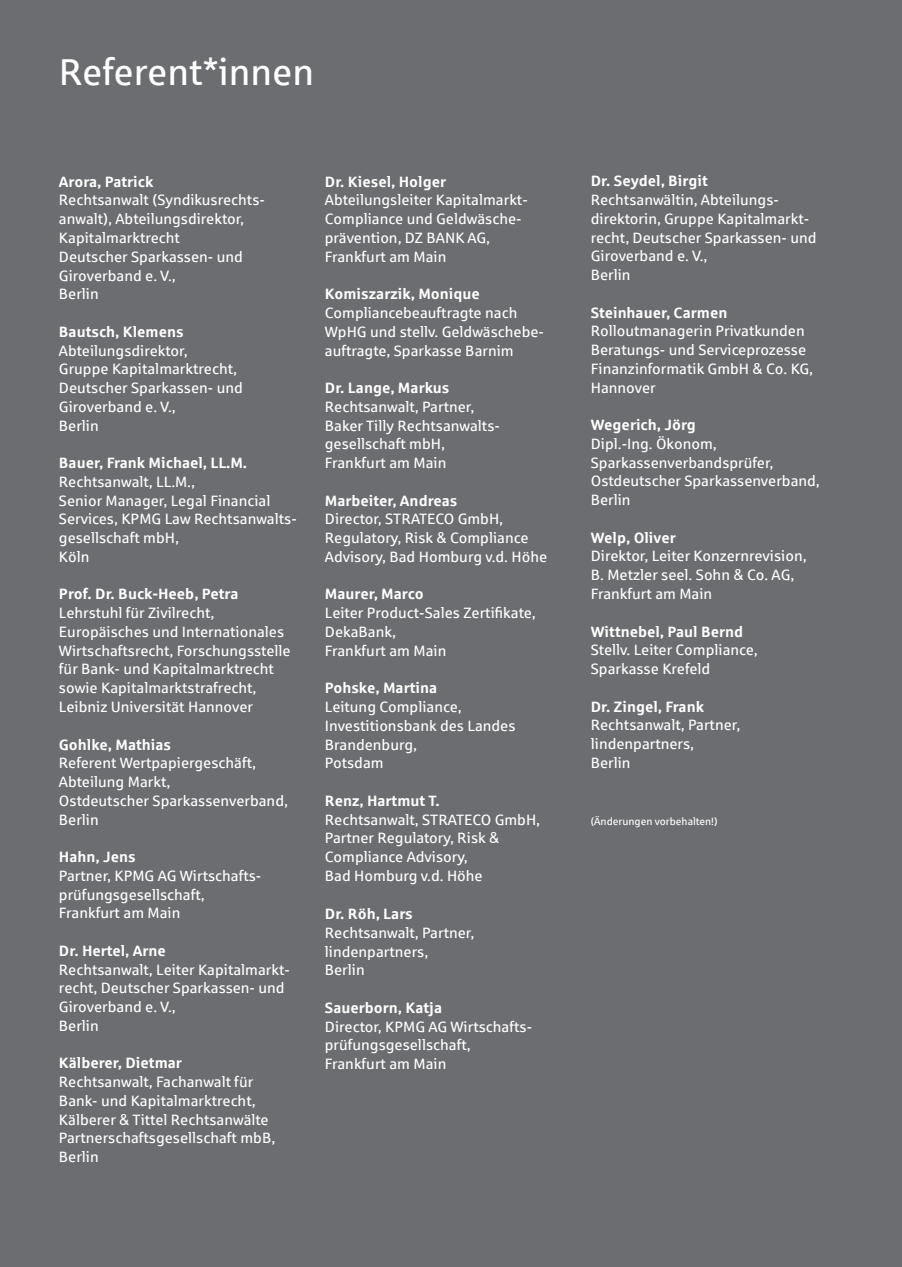
<style>
.page{position:relative;width:902px;height:1267px;background:#fff}
.page>*{position:absolute;margin:0;border:0;box-sizing:border-box;transform-origin:0 0}
.t1{font:37.5px "Sparkasse Rg";color:#fff}
.t2{font:15px/18.8px "Sparkasse Rg";color:#fff}
.t3{font:700 15px "Sparkasse Rg";color:#fff}
.t4{font:10.5px "Sparkasse Rg";color:#fff}
</style>
<div class="page">
<div style="left:0;top:0;width:901px;height:1266px;background:#6c6d70"></div>
<h1 class="t1" style="left:59px;top:49px;width:257px">Referent*innen</h1>
<p class="t3" style="left:59px;top:172px;width:96px">Arora, Patrick</p>
<p class="t2" style="left:59px;top:190px;width:207px">Rechtsanwalt (Syndikusrechts&shy;anwalt), Abteilungsdirektor,<br>Kapitalmarktrecht<br>Deutscher Sparkassen- und<br>Giroverband e. V.,<br>Berlin</p>
<p class="t3" style="left:59px;top:322px;width:126px">Bautsch, Klemens</p>
<p class="t2" style="left:59px;top:340px;width:185px">Abteilungsdirektor,<br>Gruppe Kapitalmarktrecht,<br>Deutscher Sparkassen- und<br>Giroverband e. V.,<br>Berlin</p>
<p class="t3" style="left:59px;top:453px;width:190px">Bauer, Frank Michael, LL.M.</p>
<p class="t2" style="left:59px;top:472px;width:239px">Rechtsanwalt, LL.M.,<br>Senior Manager, Legal Financial<br>Services, KPMG Law Rechtsanwalts&shy;gesellschaft mbH,<br>Köln</p>
<p class="t3" style="left:59px;top:584px;width:181px">Prof. Dr. Buck-Heeb, Petra</p>
<p class="t2" style="left:59px;top:603px;width:233px">Lehrstuhl für Zivilrecht, Europäisches und Internationales Wirtschaftsrecht, Forschungsstelle für Bank- und Kapitalmarktrecht sowie Kapitalmarktstrafrecht, Leibniz Universität Hannover</p>
<p class="t3" style="left:59px;top:734px;width:114px">Gohlke, Mathias</p>
<p class="t2" style="left:59px;top:753px;width:230px">Referent Wertpapiergeschäft,<br>Abteilung Markt,<br>Ostdeutscher Sparkassenverband,<br>Berlin</p>
<p class="t3" style="left:59px;top:847px;width:78px">Hahn, Jens</p>
<p class="t2" style="left:59px;top:865px;width:204px">Partner, KPMG AG Wirtschafts&shy;prüfungsgesellschaft,<br>Frankfurt am Main</p>
<p class="t3" style="left:59px;top:941px;width:108px">Dr. Hertel, Arne</p>
<p class="t2" style="left:59px;top:959px;width:232px">Rechtsanwalt, Leiter Kapitalmarkt&shy;recht, Deutscher Sparkassen- und<br>Giroverband e. V.,<br>Berlin</p>
<p class="t3" style="left:59px;top:1053px;width:124px">Kälberer, Dietmar</p>
<p class="t2" style="left:59px;top:1072px;width:218px">Rechtsanwalt, Fachanwalt für<br>Bank- und Kapitalmarktrecht,<br>Kälberer &amp; Tittel Rechtsanwälte<br>Partnerschaftsgesellschaft mbB,<br>Berlin</p>
<p class="t3" style="left:325px;top:172px;width:123px">Dr. Kiesel, Holger</p>
<p class="t2" style="left:325px;top:190px;width:204px">Abteilungsleiter Kapitalmarkt-<br>Compliance und Geldwäsche&shy;prävention, DZ BANK AG,<br>Frankfurt am Main</p>
<p class="t3" style="left:325px;top:284px;width:156px">Komiszarzik, Monique</p>
<p class="t2" style="left:325px;top:303px;width:220px">Compliancebeauftragte nach<br>WpHG und stellv. Geldwäschebe&shy;auftragte, Sparkasse Barnim</p>
<p class="t3" style="left:325px;top:378px;width:126px">Dr. Lange, Markus</p>
<p class="t2" style="left:325px;top:397px;width:176px">Rechtsanwalt, Partner,<br>Baker Tilly Rechtsanwalts&shy;gesellschaft mbH,<br>Frankfurt am Main</p>
<p class="t3" style="left:325px;top:491px;width:134px">Marbeiter, Andreas</p>
<p class="t2" style="left:325px;top:509px;width:224px">Director, STRATECO GmbH,<br>Regulatory, Risk &amp; Compliance<br>Advisory, Bad Homburg v.d. Höhe</p>
<p class="t3" style="left:325px;top:584px;width:100px">Maurer, Marco</p>
<p class="t2" style="left:325px;top:603px;width:212px">Leiter Product-Sales Zertifikate,<br>DekaBank,<br>Frankfurt am Main</p>
<p class="t3" style="left:325px;top:678px;width:114px">Pohske, Martina</p>
<p class="t2" style="left:325px;top:697px;width:192px">Leitung Compliance,<br>Investitionsbank des Landes<br>Brandenburg,<br>Potsdam</p>
<p class="t3" style="left:325px;top:791px;width:116px">Renz, Hartmut T.</p>
<p class="t2" style="left:325px;top:809px;width:217px">Rechtsanwalt, STRATECO GmbH,<br>Partner Regulatory, Risk &amp;<br>Compliance Advisory,<br>Bad Homburg v.d. Höhe</p>
<p class="t3" style="left:325px;top:904px;width:89px">Dr. Röh, Lars</p>
<p class="t2" style="left:325px;top:922px;width:151px">Rechtsanwalt, Partner, lindenpartners,<br>Berlin</p>
<p class="t3" style="left:325px;top:998px;width:119px">Sauerborn, Katja</p>
<p class="t2" style="left:325px;top:1016px;width:209px">Director, KPMG AG Wirtschafts&shy;prüfungsgesellschaft,<br>Frankfurt am Main</p>
<p class="t3" style="left:590px;top:171px;width:118px">Dr. Seydel, Birgit</p>
<p class="t2" style="left:590px;top:190px;width:227px">Rechtsanwältin, Abteilungs&shy;direktorin, Gruppe Kapitalmarkt&shy;recht, Deutscher Sparkassen- und<br>Giroverband e. V.,<br>Berlin</p>
<p class="t3" style="left:590px;top:303px;width:138px">Steinhauer, Carmen</p>
<p class="t2" style="left:590px;top:321px;width:224px">Rolloutmanagerin Privatkunden<br>Beratungs- und Serviceprozesse<br>Finanzinformatik GmbH &amp; Co. KG,<br>Hannover</p>
<p class="t3" style="left:590px;top:415px;width:107px">Wegerich, Jörg</p>
<p class="t2" style="left:590px;top:434px;width:230px">Dipl.-Ing. Ökonom,<br>Sparkassenverbandsprüfer,<br>Ostdeutscher Sparkassenverband,<br>Berlin</p>
<p class="t3" style="left:590px;top:528px;width:86px">Welp, Oliver</p>
<p class="t2" style="left:590px;top:546px;width:217px">Direktor, Leiter Konzernrevision,<br>B. Metzler seel. Sohn &amp; Co. AG,<br>Frankfurt am Main</p>
<p class="t3" style="left:590px;top:621px;width:154px">Wittnebel, Paul Bernd</p>
<p class="t2" style="left:590px;top:640px;width:168px">Stellv. Leiter Compliance,<br>Sparkasse Krefeld</p>
<p class="t3" style="left:590px;top:696px;width:115px">Dr. Zingel, Frank</p>
<p class="t2" style="left:590px;top:715px;width:151px">Rechtsanwalt, Partner, lindenpartners,<br>Berlin</p>
<p class="t4" style="left:590px;top:814px;width:128px">(Änderungen vorbehalten!)</p>
</div>
